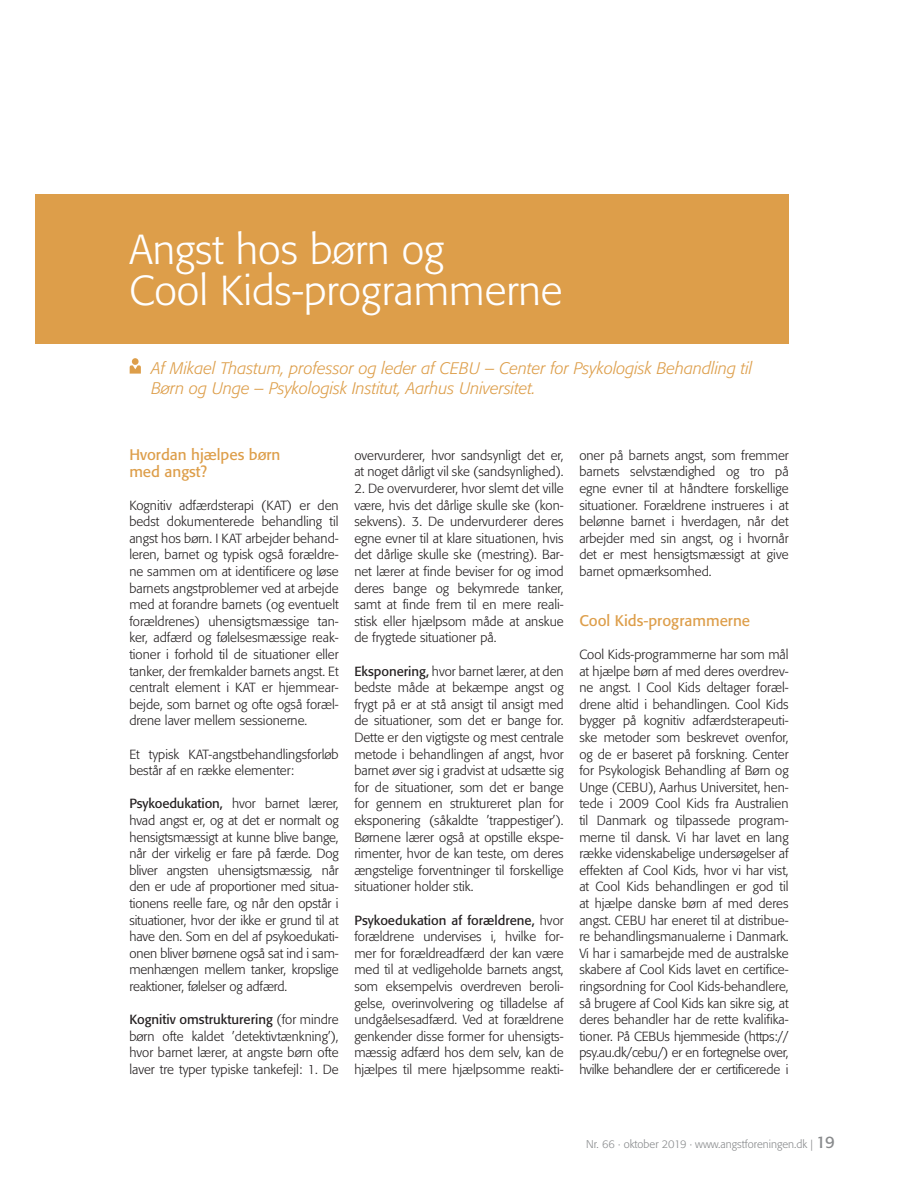
<style>
.page{position:relative;width:918px;height:1188px;background:#fff}
.page>*{position:absolute;margin:0;border:0;box-sizing:border-box;transform-origin:0 0}
.t1{font:300 41.55px/41.5px "Formata";color:#fff}
.t2{font:italic 300 16.65px/20px "Formata";color:#dd9e4a}
.t3{font:15.15px/16.6px "Formata";color:#dd9e4a}
.t4{font:300 13.2px/16.6px "Formata";color:#231f20;text-align:justify}
.t5{font:300 11.1px "Formata";color:#888a8c}
.s1{font-weight:400}
.s2{font-weight:400;font-size:16.65px}
</style>
<div class="page">
<div style="left:36px;top:194px;width:753px;height:150px;background:#dd9e4a"></div>
<div style="left:132px;top:358px;width:7px;height:7px;background:#dd9e4a;border-radius:50%"></div>
<svg style="left:130px;top:365px;width:11px;height:9px"></svg>
<h1 class="t1" style="left:129px;top:231px;width:435px">Angst hos børn og<br>Cool Kids-programmerne</h1>
<p class="t2" style="left:152px;top:359px;width:602px">Af Mikael Thastum, professor og leder af CEBU – Center for Psykologisk Behandling til<br>Børn og Unge – Psykologisk Institut, Aarhus Universitet.</p>
<p class="t3" style="left:129px;top:447px;width:153px">Hvordan hjælpes børn med angst?</p>
<p class="t4" style="left:129px;top:498px;width:211px">Kognitiv adfærdsterapi (KAT) er den bedst dokumenterede behandling til angst hos børn. I KAT arbejder behand&shy;leren, barnet og typisk også forældre&shy;ne sammen om at identificere og løse barnets angstproblemer ved at arbejde med at forandre barnets (og eventuelt forældrenes) uhensigtsmæssige tan&shy;ker, adfærd og følelsesmæssige reak&shy;tioner i forhold til de situationer eller tanker, der fremkalder barnets angst. Et centralt element i KAT er hjemmear&shy;bejde, som barnet og ofte også foræl&shy;drene laver mellem sessionerne.</p>
<p class="t4" style="left:129px;top:747px;width:211px">Et typisk KAT-angstbehandlingsforløb består af en række elementer:</p>
<p class="t4" style="left:129px;top:796px;width:211px"><span class="s1">Psykoedukation,</span> hvor barnet lærer, hvad angst er, og at det er normalt og hensigtsmæssigt at kunne blive bange, når der virkelig er fare på færde. Dog bliver angsten uhensigtsmæssig, når den er ude af proportioner med situa&shy;tionens reelle fare, og når den opstår i situationer, hvor der ikke er grund til at have den. Som en del af psykoedukati&shy;onen bliver børnene også sat ind i sam&shy;menhængen mellem tanker, kropslige reaktioner, følelser og adfærd.</p>
<p class="t4" style="left:129px;top:1012px;width:211px"><span class="s1">Kognitiv omstrukturering</span> (for mindre børn ofte kaldet ’detektivtænkning’), hvor barnet lærer, at angste børn ofte laver tre typer typiske tankefejl: 1. De</p>
<p class="t4" style="left:354px;top:448px;width:211px">overvurderer, hvor sandsynligt det er, at noget dårligt vil ske (sandsynlighed).</p>
<p class="t4" style="left:354px;top:481px;width:211px">2. De overvurderer, hvor slemt det ville være, hvis det dårlige skulle ske (kon&shy;sekvens). 3. De undervurderer deres egne evner til at klare situationen, hvis det dårlige skulle ske (mestring). Bar&shy;net lærer at finde beviser for og imod deres bange og bekymrede tanker, samt at finde frem til en mere reali&shy;stisk eller hjælpsom måde at anskue de frygtede situationer på.</p>
<p class="t4" style="left:354px;top:664px;width:211px"><span class="s1">Eksponering,</span> hvor barnet lærer, at den bedste måde at bekæmpe angst og frygt på er at stå ansigt til ansigt med de situationer, som det er bange for.<br>Dette er den vigtigste og mest centrale metode i behandlingen af angst, hvor barnet øver sig i gradvist at udsætte sig for de situationer, som det er bange for gennem en struktureret plan for eksponering (såkaldte ’trappestiger’).<br>Børnene lærer også at opstille ekspe&shy;rimenter, hvor de kan teste, om deres ængstelige forventninger til forskellige situationer holder stik.</p>
<p class="t4" style="left:354px;top:913px;width:211px"><span class="s1">Psykoedukation af forældrene,</span> hvor forældrene undervises i, hvilke for&shy;mer for forældreadfærd der kan være med til at vedligeholde barnets angst, som eksempelvis overdreven beroli&shy;gelse, overinvolvering og tilladelse af undgåelsesadfærd. Ved at forældrene genkender disse former for uhensigts&shy;mæssig adfærd hos dem selv, kan de hjælpes til mere hjælpsomme reakti-</p>
<p class="t4" style="left:579px;top:448px;width:211px">oner på barnets angst, som fremmer barnets selvstændighed og tro på egne evner til at håndtere forskellige situationer. Forældrene instrueres i at belønne barnet i hverdagen, når det arbejder med sin angst, og i hvornår det er mest hensigtsmæssigt at give barnet opmærksomhed.</p>
<p class="t3" style="left:579px;top:613px;width:172px">Cool Kids-programmerne</p>
<p class="t4" style="left:579px;top:647px;width:211px">Cool Kids-programmerne har som mål at hjælpe børn af med deres overdrev&shy;ne angst. I Cool Kids deltager foræl&shy;drene altid i behandlingen. Cool Kids bygger på kognitiv adfærdsterapeuti&shy;ske metoder som beskrevet ovenfor, og de er baseret på forskning. Center for Psykologisk Behandling af Børn og Unge (CEBU), Aarhus Universitet, hen&shy;tede i 2009 Cool Kids fra Australien til Danmark og tilpassede program&shy;merne til dansk. Vi har lavet en lang række videnskabelige undersøgelser af effekten af Cool Kids, hvor vi har vist, at Cool Kids behandlingen er god til at hjælpe danske børn af med deres angst. CEBU har eneret til at distribue&shy;re behandlingsmanualerne i Danmark.<br>Vi har i samarbejde med de australske skabere af Cool Kids lavet en certifice&shy;ringsordning for Cool Kids-behandlere, så brugere af Cool Kids kan sikre sig, at deres behandler har de rette kvalifika&shy;tioner. På CEBUs hjemmeside (https:// psy.au.dk/cebu/) er en fortegnelse over, hvilke behandlere der er certificerede i</p>
<p class="t5" style="left:586px;top:1139px;width:250px">Nr. 66 · oktober 2019 · www.angstforeningen.dk | <span class="s2">19</span></p>
</div>
